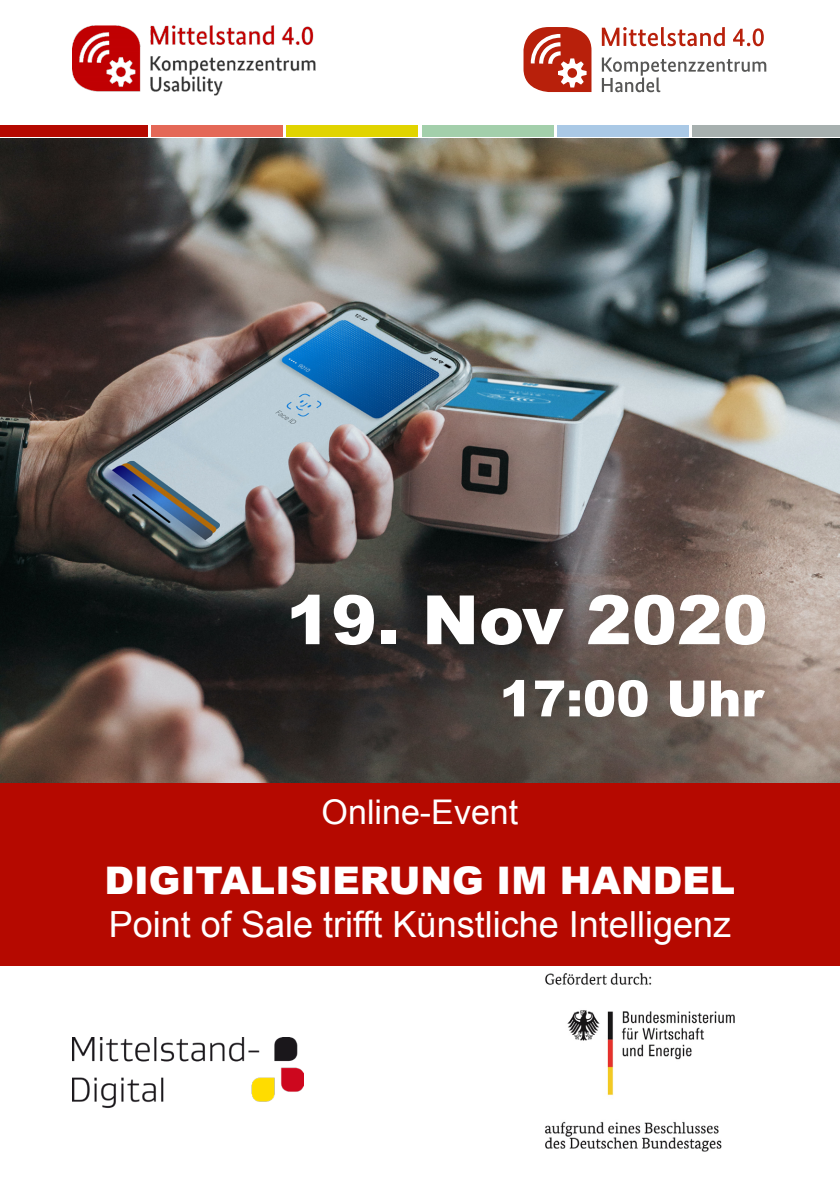
<style>
.page{position:relative;width:840px;height:1191px;background:#fff}
.page>*{position:absolute;margin:0;border:0;box-sizing:border-box;transform-origin:0 0}
.t1{font:900 68px "Arial";color:#fff}
.t2{font:900 50px "Arial";color:#fff}
.t3{font:900 38px "Arial";color:#fff}
.t4{font:36px "Arial";color:#fff}
.t5{font:34px "Arial";color:#fff}
</style>
<div class="page">
<img style="left:0;top:138px;width:839px;height:645px">
<img style="left:72px;top:26px;width:244px;height:70px">
<img style="left:72px;top:1037px;width:231px;height:71px">
<img style="left:545px;top:973px;width:190px;height:179px">
<div style="left:0;top:783px;width:839px;height:183px;background:#b50900"></div>
<div style="left:0;top:126px;width:147px;height:11px;background:#b50900"></div>
<div style="left:151px;top:126px;width:131px;height:11px;background:#e46857"></div>
<div style="left:287px;top:126px;width:131px;height:11px;background:#e1d400"></div>
<div style="left:422px;top:126px;width:131px;height:11px;background:#a3cfab"></div>
<div style="left:557px;top:126px;width:131px;height:11px;background:#aac9e6"></div>
<div style="left:692px;top:126px;width:147px;height:11px;background:#a7b0af"></div>
<svg style="left:601px;top:27px;width:162px;height:19px"></svg>
<svg style="left:601px;top:58px;width:164px;height:34px"></svg>
<svg style="left:523px;top:27px;width:68px;height:65px"></svg>
<h1 class="t1" style="left:286px;top:570px;width:483px">19. Nov 2020</h1>
<h2 class="t2" style="left:499px;top:662px;width:265px">17:00 Uhr</h2>
<p class="t5" style="left:321px;top:790px;width:198px">Online-Event</p>
<p class="t3" style="left:104px;top:853px;width:632px">DIGITALISIERUNG IM HANDEL</p>
<p class="t4" style="left:109px;top:901px;width:623px">Point of Sale trifft Künstliche Intelligenz</p>
</div>
